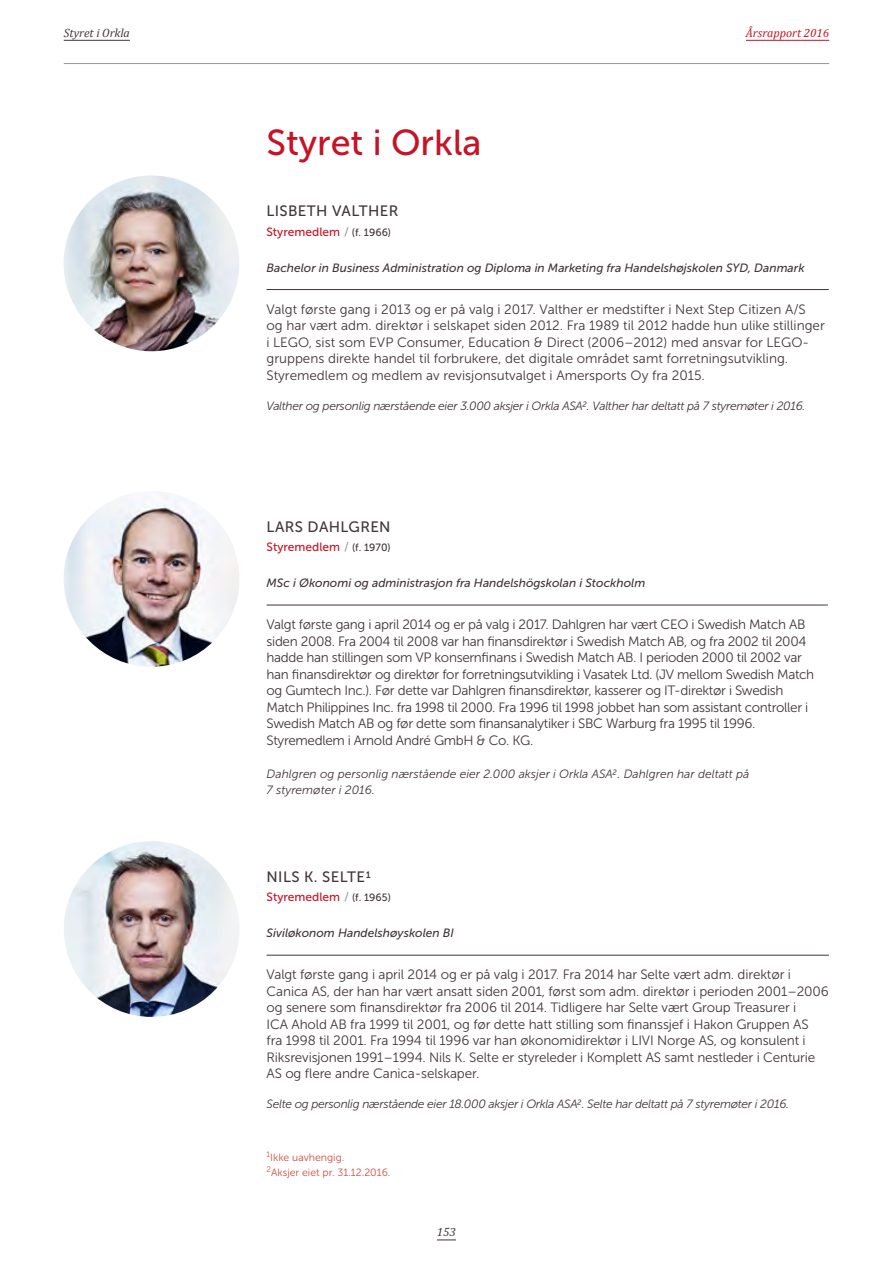
<style>
.page{position:relative;width:893px;height:1263px;background:#fff}
.page>*{position:absolute;margin:0;border:0;box-sizing:border-box;transform-origin:0 0}
.t1{font:36px "Museo Sans 500";color:#c41425}
.t2{font:15px "Museo Sans 500";letter-spacing:.025em;color:#41363b}
.t3{font:13.5px/16.5px "Museo Sans 300";letter-spacing:-.01em;color:#41363b}
.t4{font:italic 12px "Museo Sans 300";letter-spacing:-.025em;color:#41363b}
.t5{font:italic 12px "Museo Sans 500";color:#41363b}
.t6{font:italic 12px/16.5px "Museo Sans 300";color:#41363b}
.t7{font:12px "Museo Sans 500";color:#c41425}
.t8{font:italic 12px "Cambria";color:#41363b}
.t9{font:italic 12px "Cambria";color:#c41425}
.t10{font:10.5px/15px "Museo Sans 300";color:#cf4d41}
.s1{color:#9d959b}
.s2{font-size:10.5px;color:#41363b}
</style>
<div class="page">
<hr style="left:64px;top:63px;width:765px;height:1px;background:#9d959b">
<hr style="left:746px;top:40px;width:83px;height:1px;background:#c41425">
<svg style="left:437px;top:1240px;width:19px;height:1px"></svg>
<hr style="left:64px;top:40px;width:66px;height:1px;background:#41363b">
<hr style="left:266px;top:289px;width:563px;height:1px;background:#41363b">
<img style="left:64px;top:175px;width:175px;height:176px;border-radius:88px">
<hr style="left:267px;top:605px;width:561px;height:1px;background:#41363b">
<img style="left:64px;top:491px;width:175px;height:176px;border-radius:88px">
<img style="left:64px;top:841px;width:176px;height:176px;border-radius:88px">
<hr style="left:267px;top:955px;width:562px;height:1px;background:#41363b">
<p class="t8" style="left:64px;top:24px;width:68px">Styret i Orkla</p>
<h1 class="t1" style="left:266px;top:122px;width:217px">Styret i Orkla</h1>
<p class="t9" style="left:746px;top:24px;width:85px">Årsrapport 2016</p>
<p class="t2" style="left:266px;top:203px;width:133px">LISBETH VALTHER</p>
<p class="t7" style="left:266px;top:225px;width:126px">Styremedlem <span class="s1">/</span> <span class="s2">(f. 1966)</span></p>
<p class="t5" style="left:266px;top:261px;width:540px">Bachelor in Business Administration og Diploma in Marketing fra Handelshøjskolen SYD, Danmark</p>
<p class="t3" style="left:266px;top:301px;width:560px">Valgt første gang i 2013 og er på valg i 2017. Valther er medstifter i Next Step Citizen A/S og har vært adm. direktør i selskapet siden 2012. Fra 1989 til 2012 hadde hun ulike stillinger i LEGO, sist som EVP Consumer, Education &amp; Direct (2006–2012) med ansvar for LEGO&shy;gruppens direkte handel til forbrukere, det digitale området samt forretningsutvikling.<br>Styremedlem og medlem av revisjonsutvalget i Amersports Oy fra 2015.</p>
<p class="t4" style="left:266px;top:399px;width:540px">Valther og personlig nærstående eier 3.000 aksjer i Orkla ASA2. Valther har deltatt på 7 styremøter i 2016.</p>
<p class="t2" style="left:267px;top:518px;width:126px">LARS DAHLGREN</p>
<p class="t7" style="left:267px;top:540px;width:126px">Styremedlem <span class="s1">/</span> <span class="s2">(f. 1970)</span></p>
<p class="t5" style="left:267px;top:576px;width:380px">MSc i Økonomi og administrasjon fra Handelshögskolan i Stockholm</p>
<p class="t3" style="left:267px;top:616px;width:549px">Valgt første gang i april 2014 og er på valg i 2017. Dahlgren har vært CEO i Swedish Match AB siden 2008. Fra 2004 til 2008 var han finansdirektør i Swedish Match AB, og fra 2002 til 2004 hadde han stillingen som VP konsernfinans i Swedish Match AB. I perioden 2000 til 2002 var han finansdirektør og direktør for forretningsutvikling i Vasatek Ltd. (JV mellom Swedish Match og Gumtech Inc.). Før dette var Dahlgren finansdirektør, kasserer og IT-direktør i Swedish Match Philippines Inc. fra 1998 til 2000. Fra 1996 til 1998 jobbet han som assistant controller i Swedish Match AB og før dette som finansanalytiker i SBC Warburg fra 1995 til 1996.<br>Styremedlem i Arnold André GmbH &amp; Co. KG.</p>
<p class="t6" style="left:267px;top:765px;width:484px">Dahlgren og personlig nærstående eier 2.000 aksjer i Orkla ASA2. Dahlgren har deltatt på<br>7 styremøter i 2016.</p>
<p class="t2" style="left:267px;top:868px;width:106px">NILS K. SELTE1</p>
<p class="t7" style="left:267px;top:891px;width:126px">Styremedlem <span class="s1">/</span> <span class="s2">(f. 1965)</span></p>
<p class="t5" style="left:267px;top:927px;width:189px">Siviløkonom Handelshøyskolen BI</p>
<p class="t3" style="left:267px;top:966px;width:564px">Valgt første gang i april 2014 og er på valg i 2017. Fra 2014 har Selte vært adm. direktør i Canica AS, der han har vært ansatt siden 2001, først som adm. direktør i perioden 2001–2006 og senere som finansdirektør fra 2006 til 2014. Tidligere har Selte vært Group Treasurer i<br>ICA Ahold AB fra 1999 til 2001, og før dette hatt stilling som finanssjef i Hakon Gruppen AS<br>fra 1998 til 2001. Fra 1994 til 1996 var han økonomidirektør i LIVI Norge AS, og konsulent i Riksrevisjonen 1991–1994. Nils K. Selte er styreleder i Komplett AS samt nestleder i Centurie AS og flere andre Canica-selskaper.</p>
<p class="t4" style="left:267px;top:1098px;width:524px">Selte og personlig nærstående eier 18.000 aksjer i Orkla ASA2. Selte har deltatt på 7 styremøter i 2016.</p>
<p class="t10" style="left:267px;top:1150px;width:125px"><sup>1</sup>Ikke uavhengig.<br><sup>2</sup>Aksjer eiet pr. 31.12.2016.</p>
<p class="t8" style="left:437px;top:1223px;width:21px">153</p>
</div>
